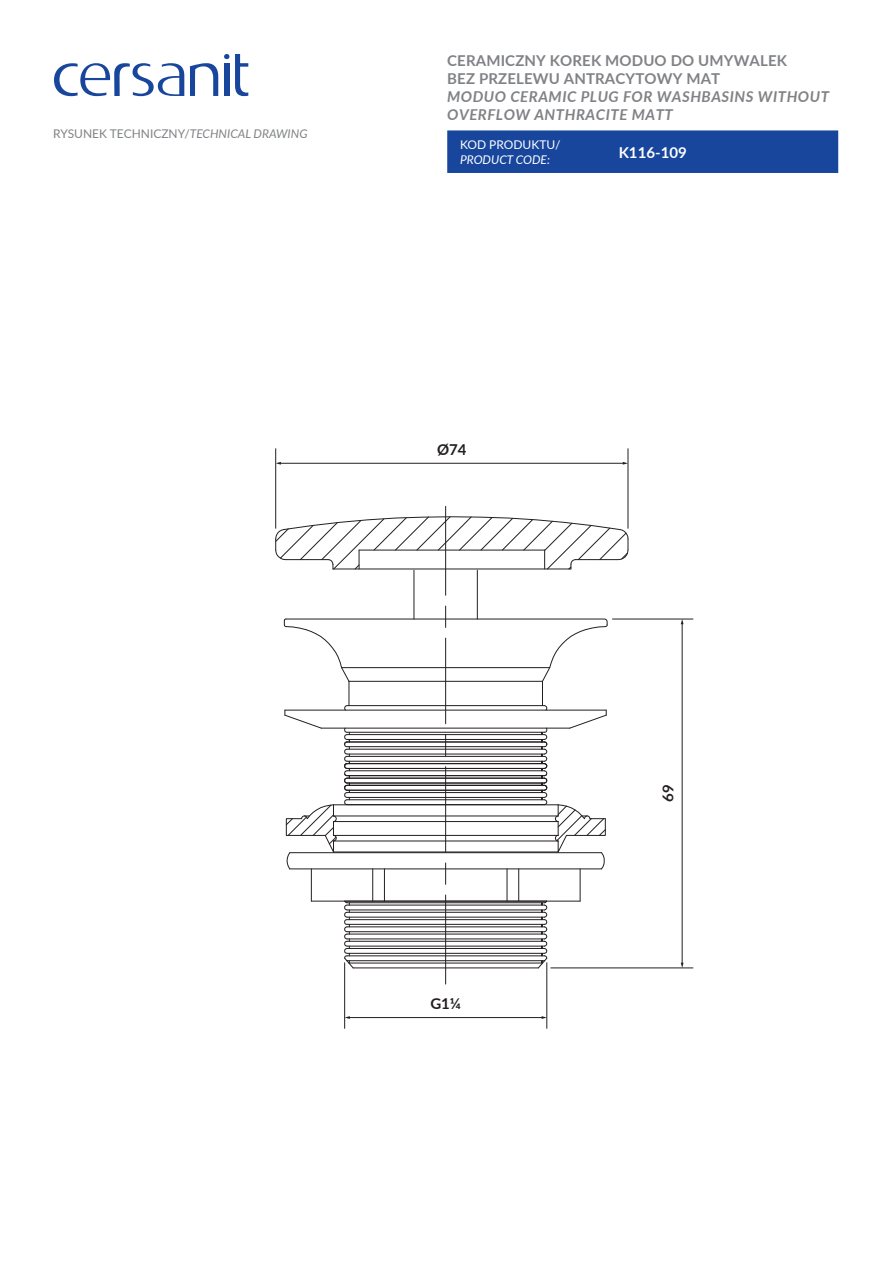
<style>
.page{position:relative;width:893px;height:1263px;background:#fff}
.page>*{position:absolute;margin:0;border:0;box-sizing:border-box;transform-origin:0 0}
.t1{font:italic 700 15px/18px "Lato";letter-spacing:.035em;color:#808285}
.t2{font:700 15px/18px "Lato";letter-spacing:.01em;color:#808285}
.t3{font:700 15px "Lato";color:#fff}
.t4{font:700 15px "Lato";color:#231f20}
.t5{font:12px "Lato";color:#808285}
.t6{font:12px "Lato";color:#fff}
.t7{font:italic 12px "Lato";color:#fff}
.s1{font-style:italic}
</style>
<div class="page">
<div style="left:447px;top:130px;width:391px;height:43px;background:#18469d"></div>
<svg style="left:190px;top:63px;width:28px;height:33px"></svg>
<svg style="left:235px;top:54px;width:13px;height:42px"></svg>
<svg style="left:54px;top:63px;width:130px;height:33px"></svg>
<div style="left:224px;top:63px;width:5px;height:33px;background:#18469d"></div>
<svg style="left:224px;top:54px;width:5px;height:5px"></svg>
<div style="left:619px;top:145px;width:68px;height:12px;background:#18469d"></div>
<hr style="left:507px;top:869px;width:1px;height:32px;background:#231f20">
<hr style="left:518px;top:869px;width:1px;height:32px;background:#231f20">
<hr style="left:311px;top:901px;width:269px;height:1px;background:#231f20">
<hr style="left:580px;top:869px;width:1px;height:32px;background:#231f20">
<hr style="left:311px;top:869px;width:1px;height:32px;background:#231f20">
<hr style="left:372px;top:869px;width:1px;height:32px;background:#231f20">
<hr style="left:384px;top:869px;width:1px;height:32px;background:#231f20">
<hr style="left:347px;top:910px;width:197px;height:1px;background:#231f20">
<hr style="left:347px;top:905px;width:197px;height:1px;background:#231f20">
<hr style="left:347px;top:902px;width:197px;height:1px;background:#231f20">
<hr style="left:347px;top:912px;width:197px;height:1px;background:#231f20">
<hr style="left:347px;top:917px;width:197px;height:1px;background:#231f20">
<hr style="left:347px;top:919px;width:197px;height:1px;background:#231f20">
<hr style="left:347px;top:924px;width:197px;height:1px;background:#231f20">
<hr style="left:347px;top:926px;width:197px;height:1px;background:#231f20">
<hr style="left:347px;top:931px;width:197px;height:1px;background:#231f20">
<hr style="left:347px;top:934px;width:197px;height:1px;background:#231f20">
<hr style="left:347px;top:939px;width:197px;height:1px;background:#231f20">
<hr style="left:347px;top:941px;width:197px;height:1px;background:#231f20">
<hr style="left:347px;top:946px;width:197px;height:1px;background:#231f20">
<hr style="left:347px;top:948px;width:197px;height:1px;background:#231f20">
<hr style="left:347px;top:953px;width:197px;height:1px;background:#231f20">
<hr style="left:347px;top:955px;width:197px;height:1px;background:#231f20">
<hr style="left:347px;top:960px;width:197px;height:1px;background:#231f20">
<hr style="left:349px;top:963px;width:193px;height:1px;background:#231f20">
<hr style="left:353px;top:967px;width:185px;height:1px;background:#231f20">
<svg style="left:537px;top:900px;width:11px;height:69px"></svg>
<svg style="left:344px;top:900px;width:10px;height:69px"></svg>
<hr style="left:445px;top:895px;width:1px;height:89px;background:#231f20">
<hr style="left:445px;top:506px;width:1px;height:89px;background:#231f20">
<hr style="left:414px;top:570px;width:1px;height:49px;background:#231f20">
<hr style="left:477px;top:570px;width:1px;height:49px;background:#231f20">
<svg style="left:284px;top:606px;width:324px;height:278px"></svg>
<svg style="left:275px;top:516px;width:354px;height:54px"></svg>
<hr style="left:349px;top:1017px;width:194px;height:1px;background:#231f20">
<svg style="left:542px;top:1016px;width:5px;height:3px"></svg>
<svg style="left:345px;top:1016px;width:5px;height:3px"></svg>
<hr style="left:344px;top:962px;width:1px;height:67px;background:#231f20">
<hr style="left:547px;top:962px;width:1px;height:67px;background:#231f20">
<hr style="left:682px;top:623px;width:1px;height:341px;background:#231f20">
<hr style="left:550px;top:968px;width:143px;height:1px;background:#231f20">
<hr style="left:612px;top:619px;width:81px;height:1px;background:#231f20">
<hr style="left:280px;top:463px;width:344px;height:1px;background:#231f20">
<svg style="left:623px;top:462px;width:5px;height:3px"></svg>
<svg style="left:276px;top:462px;width:5px;height:3px"></svg>
<hr style="left:275px;top:448px;width:1px;height:81px;background:#231f20">
<hr style="left:628px;top:448px;width:1px;height:81px;background:#231f20">
<p class="t5" style="left:53px;top:126px;width:256px">RYSUNEK TECHNICZNY/<span class="s1">TECHNICAL DRAWING</span></p>
<p class="t2" style="left:447px;top:51px;width:341px">CERAMICZNY KOREK MODUO DO UMYWALEK<br>BEZ PRZELEWU ANTRACYTOWY MAT</p>
<p class="t1" style="left:447px;top:87px;width:383px">MODUO CERAMIC PLUG FOR WASHBASINS WITHOUT<br>OVERFLOW ANTHRACITE MATT</p>
<p class="t6" style="left:460px;top:136px;width:102px">KOD PRODUKTU/</p>
<p class="t7" style="left:460px;top:151px;width:92px">PRODUCT CODE:</p>
<p class="t3" style="left:619px;top:141px;width:70px">K116-109</p>
<p class="t4" style="left:437px;top:438px;width:31px">Ø74</p>
<p class="t4" style="left:430px;top:992px;width:32px">G1¼</p>
<p class="t4" style="left:657px;top:802px;width:19px;rotate:-90deg">69</p>
</div>
